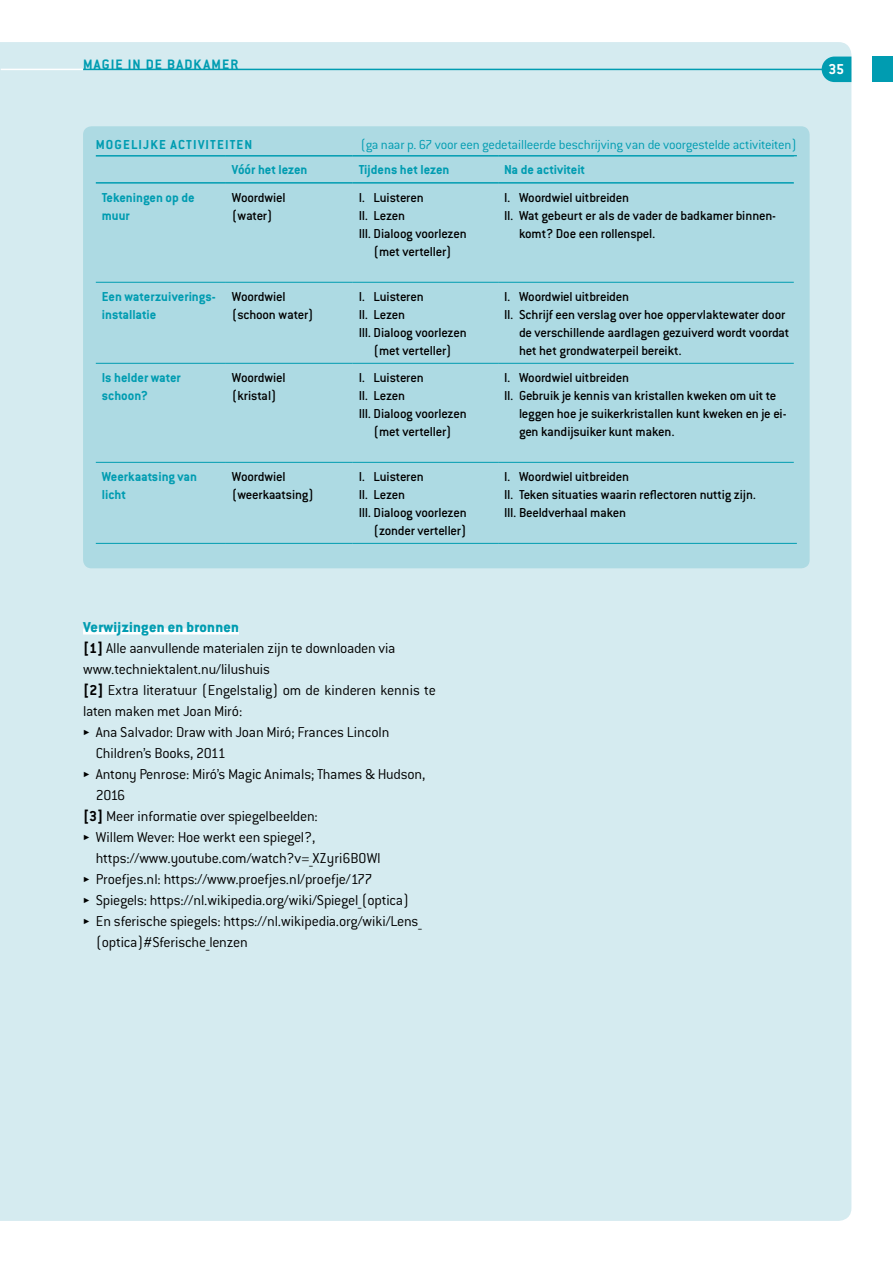
<style>
.page{position:relative;width:893px;height:1263px;background:#fff}
.page>*{position:absolute;margin:0;border:0;box-sizing:border-box;transform-origin:0 0}
.t1{font:300 15.75px "Conduit ITC Pro";letter-spacing:-.015em;color:#000}
.t2{font:800 15.75px "Conduit ITC Pro";letter-spacing:.02em;color:#009cb1}
.t3{font:700 15.75px "Conduit ITC Pro";color:#fff}
.t4{font:700 15px "Conduit ITC Pro";letter-spacing:.08em;color:#009cb1}
.t5{font:500 14.25px/18px "Conduit ITC Pro";letter-spacing:-.015em;color:#000}
.t6{font:700 14.25px/18px "Conduit ITC Pro";color:#009cb1}
.t7{font:300 14.25px "Conduit ITC Pro";letter-spacing:-.015em;color:#009cb1}
.t8{font:700 14.25px "Conduit ITC Pro";letter-spacing:.08em;color:#009cb1}
.s1{font-weight:700}
.s2{font-family:"Klavika Arrows";font-size:10.5px}
</style>
<div class="page">
<div style="left:0;top:42px;width:851px;height:1179px;background:#d5ebf0"></div>
<div style="left:83px;top:628px;width:156px;height:6px;background:#fff"></div>
<div style="left:83px;top:126px;width:727px;height:442px;background:#addae3;border-radius:9px"></div>
<hr style="left:96px;top:282px;width:130px;height:1px;background:#009cb1">
<hr style="left:226px;top:282px;width:127px;height:1px;background:#009cb1">
<hr style="left:353px;top:282px;width:145px;height:1px;background:#009cb1">
<hr style="left:498px;top:282px;width:296px;height:1px;background:#009cb1">
<hr style="left:96px;top:363px;width:130px;height:1px;background:#009cb1">
<hr style="left:226px;top:363px;width:127px;height:1px;background:#009cb1">
<hr style="left:353px;top:363px;width:145px;height:1px;background:#009cb1">
<hr style="left:498px;top:363px;width:296px;height:1px;background:#009cb1">
<hr style="left:96px;top:462px;width:130px;height:1px;background:#009cb1">
<hr style="left:226px;top:462px;width:127px;height:1px;background:#009cb1">
<hr style="left:353px;top:462px;width:145px;height:1px;background:#009cb1">
<hr style="left:498px;top:462px;width:296px;height:1px;background:#009cb1">
<hr style="left:96px;top:543px;width:130px;height:1px;background:#009cb1">
<hr style="left:226px;top:543px;width:127px;height:1px;background:#009cb1">
<hr style="left:353px;top:543px;width:145px;height:1px;background:#009cb1">
<hr style="left:498px;top:543px;width:299px;height:1px;background:#009cb1">
<hr style="left:96px;top:155px;width:130px;height:2px;background:#009cb1">
<hr style="left:226px;top:155px;width:127px;height:2px;background:#009cb1">
<hr style="left:353px;top:155px;width:145px;height:2px;background:#009cb1">
<hr style="left:498px;top:155px;width:299px;height:2px;background:#009cb1">
<hr style="left:96px;top:182px;width:130px;height:2px;background:#009cb1">
<hr style="left:226px;top:182px;width:127px;height:2px;background:#009cb1">
<hr style="left:353px;top:182px;width:145px;height:2px;background:#009cb1">
<hr style="left:498px;top:182px;width:296px;height:2px;background:#009cb1">
<hr style="left:83px;top:69px;width:766px;height:1px;background:#009cb1">
<hr style="left:1px;top:69px;width:82px;height:1px;background:#fff">
<div style="left:872px;top:57px;width:21px;height:25px;background:#009cb1"></div>
<div style="left:822px;top:57px;width:29px;height:25px;background:#009cb1;border-radius:13px"></div>
<p class="t4" style="left:83px;top:55px;width:157px">MAGIE IN DE BADKAMER</p>
<p class="t3" style="left:828px;top:60px;width:17px">35</p>
<p class="t8" style="left:96px;top:136px;width:158px">MOGELIJKE ACTIVITEITEN</p>
<p class="t7" style="left:360px;top:137px;width:438px">(ga naar p. 67 voor een gedetailleerde beschrijving van de voorgestelde activiteiten)</p>
<p class="t6" style="left:232px;top:161px;width:77px">Vóór het lezen</p>
<p class="t6" style="left:359px;top:161px;width:92px">Tijdens het lezen</p>
<p class="t6" style="left:504px;top:161px;width:82px">Na de activiteit</p>
<p class="t6" style="left:102px;top:188px;width:94px">Tekeningen op de muur</p>
<p class="t5" style="left:232px;top:188px;width:55px">Woordwiel (water)</p>
<p class="t5" style="left:359px;top:188px;width:66px">I. Luisteren</p>
<p class="t5" style="left:504px;top:188px;width:126px">I. Woordwiel uitbreiden</p>
<p class="t5" style="left:504px;top:206px;width:273px">II. Wat gebeurt er als de vader de badkamer binnen-</p>
<p class="t5" style="left:519px;top:224px;width:138px">komt? Doe een rollenspel.</p>
<p class="t5" style="left:359px;top:206px;width:48px">II. Lezen</p>
<p class="t5" style="left:359px;top:224px;width:109px">III. Dialoog voorlezen</p>
<p class="t5" style="left:374px;top:242px;width:80px">(met verteller)</p>
<p class="t6" style="left:102px;top:287px;width:115px">Een waterzuiverings&shy;installatie</p>
<p class="t5" style="left:232px;top:287px;width:83px">Woordwiel (schoon water)</p>
<p class="t5" style="left:359px;top:287px;width:66px">I. Luisteren</p>
<p class="t5" style="left:359px;top:305px;width:48px">II. Lezen</p>
<p class="t5" style="left:359px;top:323px;width:109px">III. Dialoog voorlezen</p>
<p class="t5" style="left:374px;top:341px;width:80px">(met verteller)</p>
<p class="t6" style="left:102px;top:368px;width:81px">Is helder water schoon?</p>
<p class="t5" style="left:232px;top:368px;width:55px">Woordwiel (kristal)</p>
<p class="t5" style="left:359px;top:368px;width:66px">I. Luisteren</p>
<p class="t5" style="left:359px;top:386px;width:48px">II. Lezen</p>
<p class="t5" style="left:359px;top:404px;width:109px">III. Dialoog voorlezen</p>
<p class="t5" style="left:374px;top:422px;width:80px">(met verteller)</p>
<p class="t6" style="left:102px;top:467px;width:97px">Weerkaatsing van licht</p>
<p class="t5" style="left:232px;top:467px;width:83px">Woordwiel (weerkaatsing)</p>
<p class="t5" style="left:359px;top:467px;width:66px">I. Luisteren</p>
<p class="t5" style="left:359px;top:485px;width:48px">II. Lezen</p>
<p class="t5" style="left:359px;top:503px;width:109px">III. Dialoog voorlezen</p>
<p class="t5" style="left:374px;top:521px;width:94px">(zonder verteller)</p>
<p class="t2" style="left:83px;top:617px;width:157px">Verwijzingen en bronnen</p>
<p class="t1" style="left:83px;top:639px;width:314px"><span class="s1">[1]</span> Alle aanvullende materialen zijn te downloaden via</p>
<p class="t1" style="left:83px;top:660px;width:189px">www.techniektalent.nu/lilushuis</p>
<p class="t1" style="left:83px;top:681px;width:354px"><span class="s1">[2]</span> Extra literatuur (Engelstalig) om de kinderen kennis te</p>
<p class="t1" style="left:83px;top:702px;width:161px">laten maken met Joan Miró:</p>
<p class="t1" style="left:83px;top:723px;width:308px"><span class="s2">5</span> Ana Salvador: Draw with Joan Miró; Frances Lincoln</p>
<p class="t1" style="left:96px;top:744px;width:132px">Children’s Books, 2011</p>
<p class="t1" style="left:83px;top:765px;width:344px"><span class="s2">5</span> Antony Penrose: Miró’s Magic Animals; Thames &amp; Hudson,</p>
<p class="t1" style="left:96px;top:786px;width:31px">2016</p>
<p class="t1" style="left:83px;top:807px;width:236px"><span class="s1">[3]</span> Meer informatie over spiegelbeelden:</p>
<p class="t1" style="left:83px;top:828px;width:234px"><span class="s2">5</span> Willem Wever: Hoe werkt een spiegel?,</p>
<p class="t1" style="left:96px;top:849px;width:287px">https://www.youtube.com/watch?v=_XZyri6B0WI</p>
<p class="t1" style="left:83px;top:871px;width:291px"><span class="s2">5</span> Proefjes.nl: https://www.proefjes.nl/proefje/177</p>
<p class="t1" style="left:83px;top:892px;width:328px"><span class="s2">5</span> Spiegels: https://nl.wikipedia.org/wiki/Spiegel_(optica)</p>
<p class="t1" style="left:83px;top:913px;width:340px"><span class="s2">5</span> En sferische spiegels: https://nl.wikipedia.org/wiki/Lens_</p>
<p class="t1" style="left:96px;top:934px;width:153px">(optica)#Sferische_lenzen</p>
<p class="t5" style="left:504px;top:287px;width:126px">I. Woordwiel uitbreiden</p>
<p class="t5" style="left:504px;top:305px;width:283px">II. Schrijf een verslag over hoe oppervlaktewater door</p>
<p class="t5" style="left:519px;top:323px;width:272px">de verschillende aardlagen gezuiverd wordt voordat</p>
<p class="t5" style="left:519px;top:341px;width:164px">het het grondwaterpeil bereikt.</p>
<p class="t5" style="left:504px;top:368px;width:126px">I. Woordwiel uitbreiden</p>
<p class="t5" style="left:504px;top:386px;width:274px">II. Gebruik je kennis van kristallen kweken om uit te</p>
<p class="t5" style="left:519px;top:404px;width:269px">leggen hoe je suikerkristallen kunt kweken en je ei-</p>
<p class="t5" style="left:519px;top:422px;width:157px">gen kandijsuiker kunt maken.</p>
<p class="t5" style="left:504px;top:467px;width:253px">I. Woordwiel uitbreiden<br>II. Teken situaties waarin reflectoren nuttig zijn.<br>III. Beeldverhaal maken</p>
</div>
